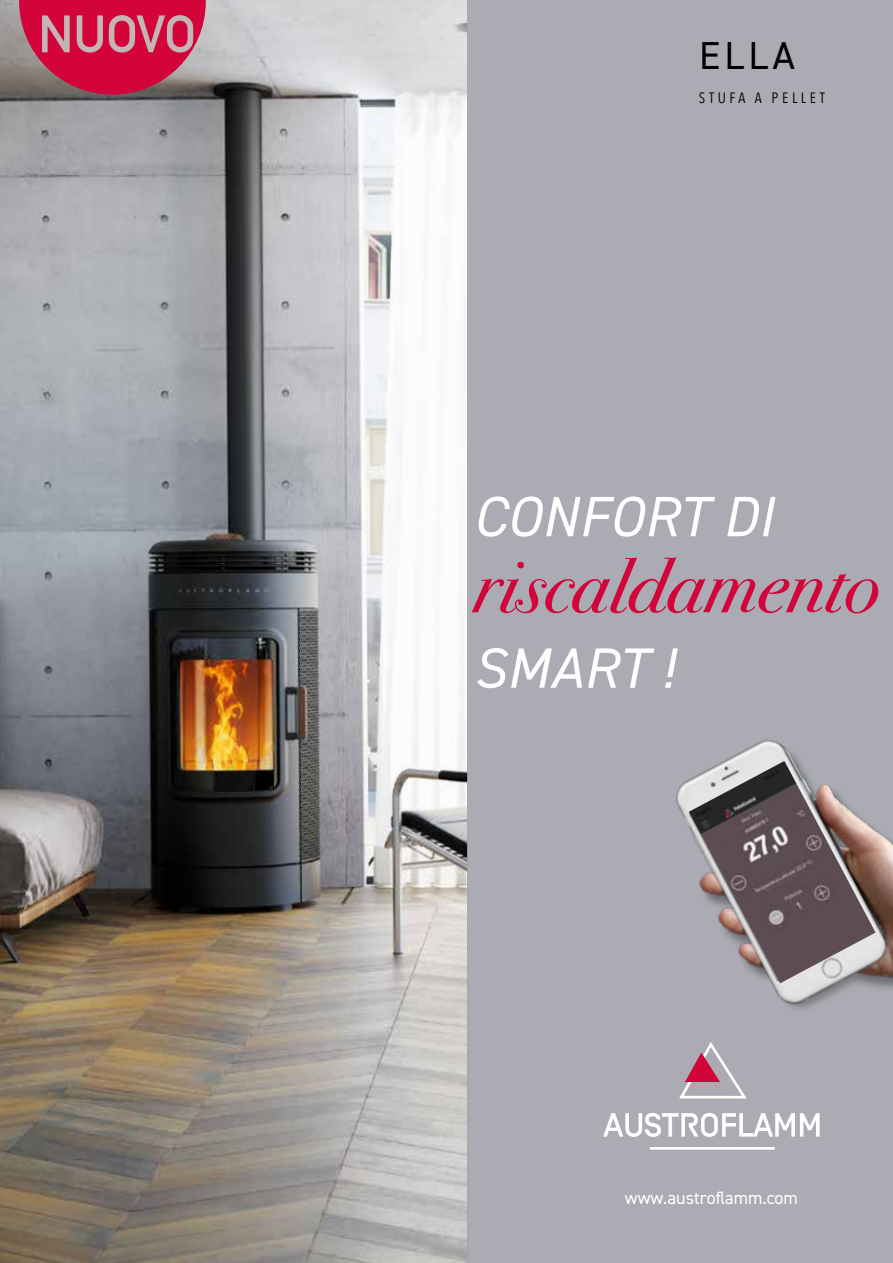
<style>
.page{position:relative;width:893px;height:1263px;background:#fff}
.page>*{position:absolute;margin:0;border:0;box-sizing:border-box;transform-origin:0 0}
.t1{font:italic 77.1px "Bodoni Svty Two OSITCTT";color:#d3043a}
.t2{font:italic 57px "DIN2014";letter-spacing:.01em;color:#fff}
.t3{font:700 51.75px "DIN Alternate";letter-spacing:-.01em;color:#c3b4b6}
.t4{font:39px "DIN2014";color:#000}
.t5{font:18px "DIN2014";color:#fff}
.t6{font:15px "Avenir Next Condensed";letter-spacing:.24em;color:#000}
</style>
<div class="page">
<img style="left:0;top:0;width:468px;height:1263px">
<div style="left:468px;top:0;width:425px;height:1263px;background:#abacb3"></div>
<hr style="left:650px;top:1147px;width:125px;height:3px;background:#fff">
<svg style="left:19px;top:0;width:187px;height:95px;background:#c31f49"></svg>
<img style="left:603px;top:1069px;width:217px;height:68px">
<img style="left:675px;top:739px;width:218px;height:330px">
<img style="left:689px;top:761px;width:186px;height:222px">
<h3 class="t3" style="left:38px;top:-5px;width:159px">NUOVO</h3>
<h3 class="t4" style="left:699px;top:31px;width:98px">ELLA</h3>
<p class="t6" style="left:699px;top:85px;width:127px">STUFA A PELLET</p>
<h2 class="t2" style="left:473px;top:481px;width:302px">CONFORT DI</h2>
<h1 class="t1" style="left:473px;top:539px;width:408px">riscaldamento</h1>
<h2 class="t2" style="left:473px;top:632px;width:202px">SMART !</h2>
<p class="t5" style="left:625px;top:1186px;width:175px">www.austroflamm.com</p>
</div>
